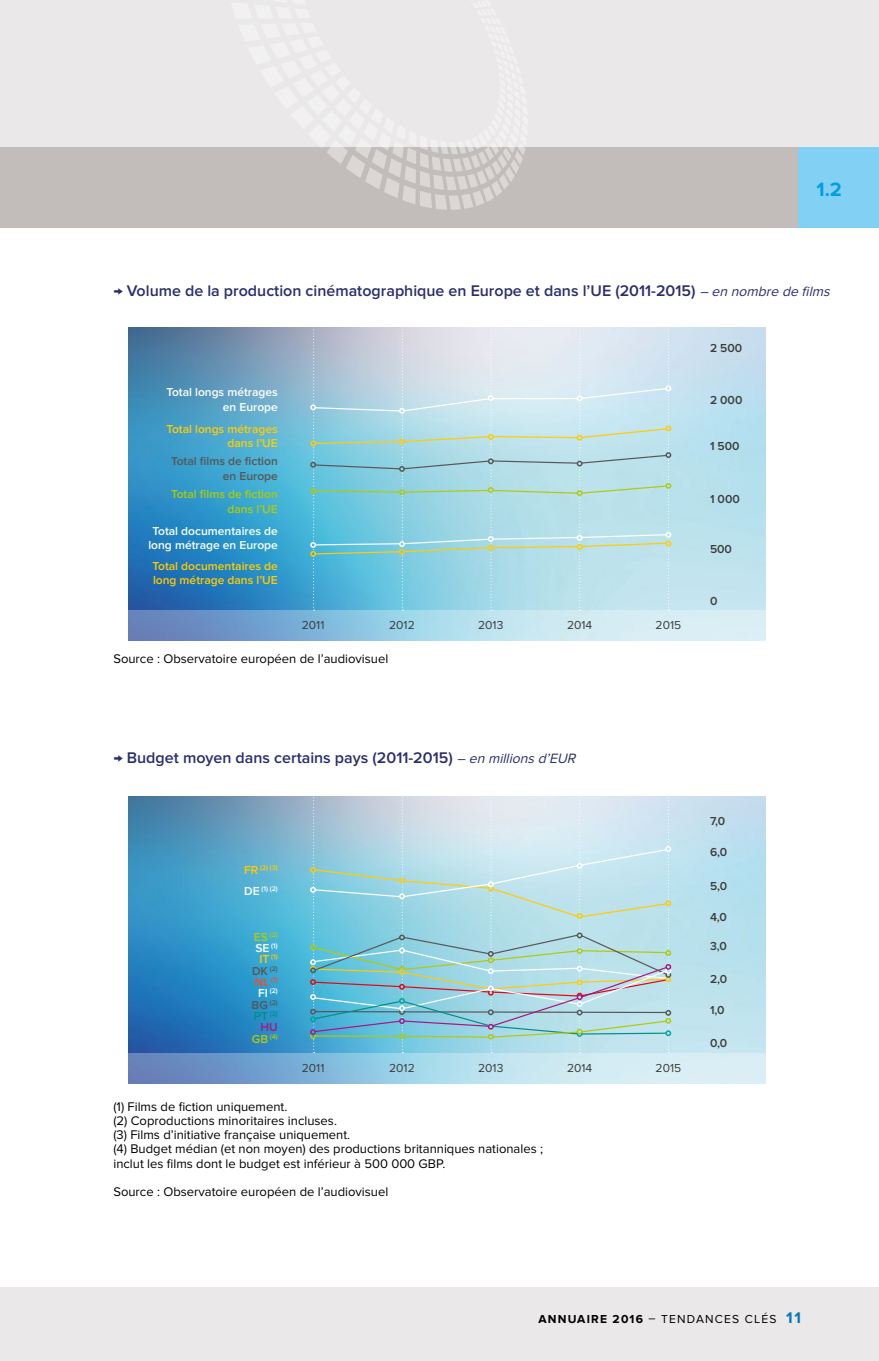
<style>
.page{position:relative;width:879px;height:1361px;background:#fff}
.page>*{position:absolute;margin:0;border:0;box-sizing:border-box;transform-origin:0 0}
.t1{font:700 20px "Proxima Nova";color:#009fe3}
.t2{font:600 16px "Proxima Nova";color:#292e6e}
.t3{font:13px/14px "Proxima Nova";color:#000}
.t4{font:600 12px/14.4px "Proxima Nova";color:#fff;text-align:right}
.t5{font:600 12px/14.4px "Proxima Nova";color:#fc0}
.t6{font:600 12px "Proxima Nova";color:#3c3c3b}
.t7{font:12px "Proxima Nova";color:#3c3c3b}
.t8{font:12px "Proxima Nova";letter-spacing:.1em;color:#000}
.t9{font:600 12px/14.4px "Proxima Nova";color:#afca0b;text-align:right}
.t10{font:600 12px/14.4px "Proxima Nova";color:#575756;text-align:right}
.t11{font:600 12px "Proxima Nova";color:#a71681}
.t12{font:600 7px "Proxima Nova";color:#fff}
.t13{font:600 7px "Proxima Nova";color:#fc0}
.t14{font:600 7px "Proxima Nova";color:#afca0b}
.t15{font:600 7px "Proxima Nova";color:#575756}
.t16{font:600 7px "Proxima Nova";color:#008f89}
.t17{font:600 7px "Proxima Nova";color:#e94f35}
.s1{font-weight:400;font-style:italic;font-size:14px}
.s2{font-size:12px}
.s3{font-weight:700}
.s4{font-weight:700;font-size:16px;color:#017ab7}
</style>
<div class="page">
<img style="left:129px;top:327px;width:636px;height:283px">
<svg style="left:128px;top:610px;width:638px;height:31px;background:#a6cbe3"></svg>
<svg style="left:310px;top:327px;width:361px;height:283px;background:#b0d9e3"></svg>
<img style="left:129px;top:796px;width:636px;height:257px">
<svg style="left:128px;top:1053px;width:638px;height:30px;background:#a5cae3"></svg>
<svg style="left:310px;top:796px;width:361px;height:257px;background:#acd6df"></svg>
<div style="left:0;top:1287px;width:879px;height:74px;background:#eae8e8"></div>
<div style="left:0;top:0;width:879px;height:227px;background:#eae8e8"></div>
<div style="left:0;top:147px;width:879px;height:80px;background:#c2bdbb"></div>
<div style="left:798px;top:147px;width:81px;height:80px;background:#83d0f5"></div>
<svg style="left:321px;top:147px;width:204px;height:63px"></svg>
<h1 class="t1" style="left:816px;top:177px;width:27px">1.2</h1>
<p class="t2" style="left:113px;top:282px;width:721px">→ Volume de la production cinématographique en Europe et dans l’UE (2011-2015) <span class="s1">– en nombre de films</span></p>
<p class="t4" style="left:166px;top:385px;width:113px">Total longs métrages en Europe</p>
<p class="t5" style="left:166px;top:422px;width:113px;text-align:right">Total longs métrages dans l’UE</p>
<p class="t10" style="left:171px;top:454px;width:108px">Total films de fiction en Europe</p>
<p class="t9" style="left:171px;top:487px;width:108px">Total films de fiction dans l’UE</p>
<p class="t4" style="left:148px;top:524px;width:131px;text-align:center">Total documentaires de long métrage en Europe</p>
<p class="t5" style="left:152px;top:559px;width:127px">Total documentaires de long métrage dans l’UE</p>
<p class="t7" style="left:302px;top:618px;width:24px">2011</p>
<p class="t7" style="left:389px;top:618px;width:27px">2012</p>
<p class="t7" style="left:478px;top:618px;width:27px">2013</p>
<p class="t7" style="left:567px;top:618px;width:27px">2014</p>
<p class="t7" style="left:655px;top:618px;width:27px">2015</p>
<p class="t3" style="left:113px;top:652px;width:276px">Source : Observatoire européen de l’audiovisuel</p>
<p class="t6" style="left:710px;top:341px;width:34px">2 500</p>
<p class="t6" style="left:710px;top:393px;width:34px">2 000</p>
<p class="t6" style="left:710px;top:439px;width:31px">1 500</p>
<p class="t6" style="left:710px;top:492px;width:31px">1 000</p>
<p class="t6" style="left:710px;top:542px;width:23px">500</p>
<p class="t6" style="left:710px;top:594px;width:9px">0</p>
<p class="t2" style="left:113px;top:748px;width:467px">→ Budget moyen dans certains pays (2011-2015) <span class="s1">– en millionsd’EUR</span></p>
<p class="t13" style="left:244px;top:864px;width:35px"><span class="s2">FR</span> (2) (3)</p>
<p class="t12" style="left:244px;top:884px;width:35px"><span class="s2">DE</span> (1) (2)</p>
<p class="t14" style="left:254px;top:930px;width:25px"><span class="s2">ES</span> (2)</p>
<p class="t12" style="left:255px;top:941px;width:24px"><span class="s2">SE</span> (1)</p>
<p class="t13" style="left:259px;top:953px;width:20px"><span class="s2">IT</span> (1)</p>
<p class="t15" style="left:252px;top:964px;width:27px"><span class="s2">DK</span> (2)</p>
<p class="t17" style="left:255px;top:975px;width:25px"><span class="s2">NL</span> (1)</p>
<p class="t12" style="left:258px;top:987px;width:21px"><span class="s2">FI</span> (2)</p>
<p class="t15" style="left:252px;top:998px;width:28px"><span class="s2">BG</span> (2)</p>
<p class="t16" style="left:254px;top:1009px;width:26px"><span class="s2">PT</span> (2)</p>
<p class="t11" style="left:260px;top:1020px;width:19px">HU</p>
<p class="t14" style="left:252px;top:1032px;width:28px"><span class="s2">GB</span> (4)</p>
<p class="t7" style="left:302px;top:1060px;width:24px">2011</p>
<p class="t7" style="left:389px;top:1060px;width:27px">2012</p>
<p class="t7" style="left:478px;top:1060px;width:27px">2013</p>
<p class="t7" style="left:567px;top:1060px;width:27px">2014</p>
<p class="t7" style="left:655px;top:1060px;width:27px">2015</p>
<p class="t3" style="left:113px;top:1100px;width:431px">(1) Films de fiction uniquement.<br>(2) Coproductions minoritaires incluses.<br>(3) Films d’initiative française uniquement.<br>(4) Budget médian (et non moyen) des productions britanniques nationales ; inclut les films dont le budget est inférieur à 500 000 GBP.</p>
<p class="t3" style="left:113px;top:1184px;width:276px">Source : Observatoire européen de l’audiovisuel</p>
<p class="t6" style="left:710px;top:814px;width:17px">7,0</p>
<p class="t6" style="left:710px;top:844px;width:19px">6,0</p>
<p class="t6" style="left:710px;top:878px;width:19px">5,0</p>
<p class="t6" style="left:710px;top:910px;width:18px">4,0</p>
<p class="t6" style="left:710px;top:939px;width:18px">3,0</p>
<p class="t6" style="left:710px;top:971px;width:19px">2,0</p>
<p class="t6" style="left:710px;top:1003px;width:16px">1,0</p>
<p class="t6" style="left:710px;top:1036px;width:19px">0,0</p>
<p class="t8" style="left:538px;top:1311px;width:264px"><span class="s3">ANNUAIRE 2016</span> – TENDANCES CLÉS <span class="s4">11</span></p>
</div>
